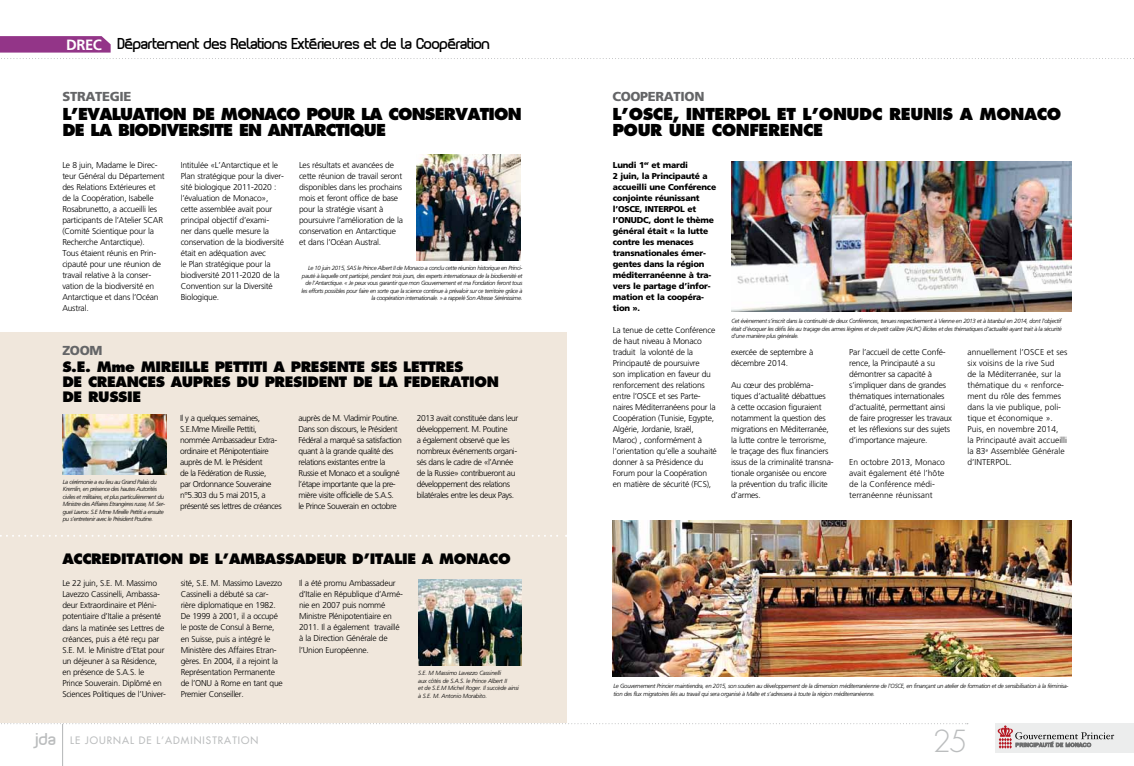
<style>
.page{position:relative;width:1134px;height:766px;background:#fff}
.page>*{position:absolute;margin:0;border:0;box-sizing:border-box;transform-origin:0 0}
.t1{font:300 29.6px "Futura";color:#bbbdbe}
.t2{font:800 16px "Futura";letter-spacing:-.05em;color:#000}
.t3{font:15px "Planet Estyle";letter-spacing:-.035em;color:#000}
.t4{font:800 14px "Futura";letter-spacing:-.025em;color:#000}
.t5{font:900 13px "Frutiger";letter-spacing:-.025em;color:#646567}
.t6{font:10px "Futura";letter-spacing:.1em;color:#bbbdbe}
.t7{font:300 8.5px/11px "Frutiger";letter-spacing:-.025em;color:#000}
.t8{font:300 8.5px/11px "Frutiger";letter-spacing:-.05em;color:#000}
.t9{font:300 8.5px/11px "Frutiger";color:#000}
.t10{font:900 8.5px/11px "Frutiger";letter-spacing:-.025em;color:#000}
.t11{font:italic 300 6px/7.5px "Frutiger";letter-spacing:-.05em;color:#000}
.t12{font:italic 300 6px/7.5px "Frutiger";letter-spacing:-.025em;color:#000}
.s1{font-family:"Frutiger";font-weight:700;font-size:14.9px;color:#fff}
.s2{font-family:"Planet Estyle";font-size:16.2px}
</style>
<div class="page">
<div style="left:0;top:332px;width:567px;height:391px;background:#f0e7dc"></div>
<hr style="left:62px;top:723px;width:1px;height:42px;background:#b3b5b6">
<svg style="left:1px;top:723px;width:967px;height:1px"></svg>
<div style="left:995px;top:723px;width:139px;height:30px;background:#eceded"></div>
<svg style="left:998px;top:725px;width:116px;height:23px"></svg>
<svg style="left:0;top:36px;width:1134px;height:23px"></svg>
<img style="left:63px;top:414px;width:104px;height:60px">
<svg style="left:0;top:535px;width:567px;height:1px"></svg>
<img style="left:418px;top:579px;width:104px;height:86px">
<img style="left:612px;top:520px;width:459px;height:156px">
<img style="left:731px;top:161px;width:340px;height:150px">
<img style="left:417px;top:154px;width:104px;height:106px">
<h3 class="t3" style="left:66px;top:34px;width:426px"><span class="s1">DREC</span> Département des Relations Extérieures et de la Coopération</h3>
<h3 class="t5" style="left:63px;top:89px;width:70px">STRATEGIE</h3>
<h2 class="t2" style="left:63px;top:104px;width:49px">L’EVALUATION</h2>
<h2 class="t2" style="left:193px;top:104px;width:43px">DE MONACO</h2>
<h2 class="t2" style="left:306px;top:104px;width:14px">POUR</h2>
<h2 class="t2" style="left:361px;top:104px;width:41px">LA CON</h2>
<h2 class="t2" style="left:425px;top:104px;width:55px">SERVATION</h2>
<h2 class="t2" style="left:63px;top:120px;width:66px">DELABIODI</h2>
<h2 class="t2" style="left:166px;top:120px;width:52px">VERSITE</h2>
<h2 class="t2" style="left:239px;top:120px;width:41px">EN ANTARCTIQUE</h2>
<p class="t7" style="left:62px;top:160px;width:104px">Le 8 juin, Madame le Direc&shy;teur Général du Département des Relations Extérieures et de la Coopération, Isabelle<br>Rosabrunetto, a accueilli les participants de l’Atelier SCAR (Comité Scientique pour la<br>Recherche Antarctique).<br>Tous étaient réunis en Prin&shy;cipauté pour une réunion de travail relative à la conser&shy;vation de la biodiversité en<br>Antarctique et dans l’Océan<br>Austral.</p>
<p class="t7" style="left:181px;top:160px;width:105px">Intitulée «L’Antarctique et le<br>Plan stratégique pour la diver&shy;sité biologique 2011-2020 : l’évaluation de Monaco», cette assemblée avait pour principal objectif d’exami-<br>ner dans quelle mesure la conservation de la biodiversité était en adéquation avec<br>le Plan stratégique pour la biodiversité 2011-2020 de la<br>Convention sur la Diversité<br>Biologique.</p>
<p class="t7" style="left:299px;top:160px;width:105px">Les résultats et avancées de cette réunion de travail seront disponibles dans les prochains mois et feront office de base pour la stratégie visant à poursuivre l’amélioration de la conservation en Antarctique et dans l’Océan Austral.</p>
<p class="t11" style="left:301px;top:264px;width:222px;text-align:right">Le 10 juin 2015, SAS le Prince Albert II de Monaco a conclu cette réunion historique en Princi&shy;pauté à laquelle ont participé, pendant trois jours, des experts internationaux de la biodiversité et de l’Antarctique. « Je peux vous garantir que mon Gouvernement et ma Fondation feront tous les efforts possibles pour faire en sorte que la science continue à prévaloir sur ce territoire grâce à la coopération internationale. » a rappelé Son Altesse Sérénissime.</p>
<h3 class="t5" style="left:62px;top:342px;width:42px">ZOOM</h3>
<h3 class="t4" style="left:62px;top:358px;width:88px">S.E. Mme MIREILLE</h3>
<h3 class="t4" style="left:215px;top:358px;width:9px">PETTITI</h3>
<h3 class="t4" style="left:274px;top:358px;width:28px">A PRE</h3>
<h3 class="t4" style="left:319px;top:358px;width:19px">SENTE</h3>
<h3 class="t4" style="left:371px;top:358px;width:42px">SES LETTRE</h3>
<h3 class="t4" style="left:454px;top:358px;width:11px">S</h3>
<h3 class="t4" style="left:62px;top:373px;width:11px">DECREANCE</h3>
<h3 class="t4" style="left:156px;top:373px;width:27px">S AUPRE</h3>
<h3 class="t4" style="left:221px;top:373px;width:27px">S DU</h3>
<h3 class="t4" style="left:265px;top:373px;width:11px">PRE</h3>
<h3 class="t4" style="left:293px;top:373px;width:19px">SIDENT</h3>
<h3 class="t4" style="left:353px;top:373px;width:62px">DELAFEDERATION</h3>
<h3 class="t4" style="left:62px;top:388px;width:73px">DE RUSSIE</h3>
<p class="t11" style="left:63px;top:478px;width:104px">La cérémonie a eu lieu au Grand Palais du Kremlin, en présence des hautes Autorités civiles et militaires, et plus particulièrement du Ministre des Affaires Etrangères russe, M. Ser&shy;gueï Lavrov. S.E Mme Mireille Pettiti a ensuite pu s’entretenir avec le Président Poutine.</p>
<p class="t8" style="left:180px;top:413px;width:103px">Il y a quelques semaines,<br>S.E.Mme Mireille Pettiti, nommée Ambassadeur Extra&shy;ordinaire et Plénipotentiaire auprès de M. le Président<br>de la Fédération de Russie,<br>par Ordonnance Souveraine n°5.303 du 5 mai 2015, a présenté ses lettres de créances</p>
<p class="t8" style="left:298px;top:413px;width:105px">auprès de M. Vladimir Poutine.<br>Dans son discours, le Président<br>Fédéral a marqué sa satisfaction quant à la grande qualité des relations existantes entre la<br>Russie et Monaco et a souligné l’étape importante que la pre&shy;mière visite officielle de S.A.S.<br>le Prince Souverain en octobre</p>
<p class="t8" style="left:417px;top:413px;width:103px">2013 avait constituée dans leur développement. M. Poutine<br>a également observé que les nombreux événements organi&shy;sés dans le cadre de «l’Année de la Russie» contribueront au développement des relations bilatérales entre les deux Pays.</p>
<h3 class="t4" style="left:62px;top:550px;width:11px">ACCREDITATION</h3>
<h3 class="t4" style="left:189px;top:550px;width:53px">DE L’AMBA</h3>
<h3 class="t4" style="left:276px;top:550px;width:30px">SSADEUR</h3>
<h3 class="t4" style="left:352px;top:550px;width:27px">D’ITALIE</h3>
<h3 class="t4" style="left:422px;top:550px;width:31px">A MONACO</h3>
<p class="t7" style="left:62px;top:578px;width:105px">Le 22 juin, S.E. M. Massimo<br>Lavezzo Cassinelli, Ambassa&shy;deur Extraordinaire et Pléni&shy;potentiaire d’Italie a présenté dans la matinée ses Lettres de créances, puis a été reçu par<br>S.E. M. le Ministre d’Etat pour un déjeuner à sa Résidence, en présence de S.A.S. le<br>Prince Souverain. Diplômé en<br>Sciences Politiques de l’Univer-</p>
<p class="t7" style="left:181px;top:578px;width:104px">sité, S.E. M. Massimo Lavezzo<br>Cassinelli a débuté sa car&shy;rière diplomatique en 1982.<br>De 1999 à 2001, il a occupé le poste de Consul à Berne, en Suisse, puis a intégré le<br>Ministère des Affaires Etran&shy;gères. En 2004, il a rejoint la<br>Représentation Permanente de l’ONU à Rome en tant que<br>Premier Conseiller.</p>
<p class="t7" style="left:299px;top:578px;width:105px">Il a été promu Ambassadeur d’Italie en République d’Armé&shy;nie en 2007 puis nommé<br>Ministre Plénipotentiaire en<br>2011. Il a également travaillé à la Direction Générale de l’Union Européenne.</p>
<p class="t12" style="left:418px;top:669px;width:102px">S.E. M Massimo Lavezzo Cassinelli<br>aux côtés de S.A.S. le Prince Albert II<br>et de S.E.M Michel Roger. Il succède ainsi à S.E. M. Antonio Morabito.</p>
<h3 class="t5" style="left:612px;top:89px;width:94px">COOPERATION</h3>
<h2 class="t2" style="left:612px;top:104px;width:85px">L’OSCE, INTERPOL</h2>
<h2 class="t2" style="left:777px;top:104px;width:56px">ET L’ONUDC</h2>
<h2 class="t2" style="left:889px;top:104px;width:12px">REUNI</h2>
<h2 class="t2" style="left:943px;top:104px;width:52px">S A MONACO</h2>
<h2 class="t2" style="left:612px;top:120px;width:14px">POUR</h2>
<h2 class="t2" style="left:669px;top:120px;width:13px">UNE</h2>
<h2 class="t2" style="left:712px;top:120px;width:13px">CONFERENCE</h2>
<p class="t10" style="left:613px;top:160px;width:105px">Lundi 1<sup>er</sup> et mardi<br>2 juin, la Principauté a accueilli une Conférence conjointe réunissant l’OSCE, INTERPOL et<br>I’ONUDC, dont le thème général était « la lutte contre les menaces transnationales émer&shy;gentes dans la région méditerranéenne à tra&shy;vers le partage d’infor&shy;mation et la coopéra&shy;tion ».</p>
<p class="t7" style="left:613px;top:325px;width:106px">La tenue de cette Conférence de haut niveau à Monaco traduit la volonté de la<br>Principauté de poursuivre<br>son implication en faveur du renforcement des relations entre l’OSCE et ses Parte&shy;naires Méditerranéens pour la<br>Coopération (Tunisie, Egypte,<br>Algérie, Jordanie, Israël,<br>Maroc) , conformément à l’orientation qu’elle a souhaité donner à sa Présidence du<br>Forum pour la Coopération en matière de sécurité (FCS),</p>
<p class="t11" style="left:731px;top:317px;width:332px;text-align:justify">Cet évènement s’inscrit dans la continuité de deux Conférences, tenues respectivement à Vienne en 2013 et à Istanbul en 2014, dont l’objectif était d’évoquer les défis liés au traçage des armes légères et de petit calibre (ALPC) illicites et des thématiques d’actualité ayant trait à la sécurité d’une manière plus générale.</p>
<p class="t7" style="left:731px;top:347px;width:84px">exercée de septembre à décembre 2014.</p>
<p class="t7" style="left:731px;top:380px;width:104px">Au cœur des probléma&shy;tiques d’actualité débattues<br>à cette occasion figuraient notamment la question des migrations en Méditerranée, la lutte contre le terrorisme, le traçage des flux financiers issus de la criminalité transna&shy;tionale organisée ou encore la prévention du trafic illicite d’armes.</p>
<p class="t7" style="left:849px;top:347px;width:104px">Par l’accueil de cette Confé&shy;rence, la Principauté a su démontrer sa capacité à s’impliquer dans de grandes thématiques internationales d’actualité, permettant ainsi de faire progresser les travaux et les réflexions sur des sujets d’importance majeure.</p>
<p class="t9" style="left:849px;top:457px;width:97px">En octobre 2013, Monaco avait également été l’hôte de la Conférence médi&shy;terranéenne réunissant</p>
<p class="t9" style="left:967px;top:347px;width:101px">annuellement l’OSCE et ses six voisins de la rive Sud<br>de la Méditerranée, sur la thématique du « renforce&shy;ment du rôle des femmes dans la vie publique, poli&shy;tique et économique ».<br>Puis, en novembre 2014,<br>la Principauté avait accueilli la 83<sup>e</sup> Assemblée Générale d’INTERPOL.</p>
<p class="t11" style="left:613px;top:682px;width:457px">Le Gouvernement Princier maintiendra, en 2015, son soutien au développement de la dimension méditerranéenne de l’OSCE, en finançant un atelier de formation et de sensibilisation à la féminisa&shy;tion des flux migratoires liés au travail qui sera organisé à Malte et s’adressera à toute la région méditerranéenne.</p>
<p class="t6" style="left:34px;top:733px;width:226px"><span class="s2">jda</span> LE JOURNAL DE L’ADMINISTRATION</p>
<h1 class="t1" style="left:933px;top:722px;width:36px">25</h1>
</div>
